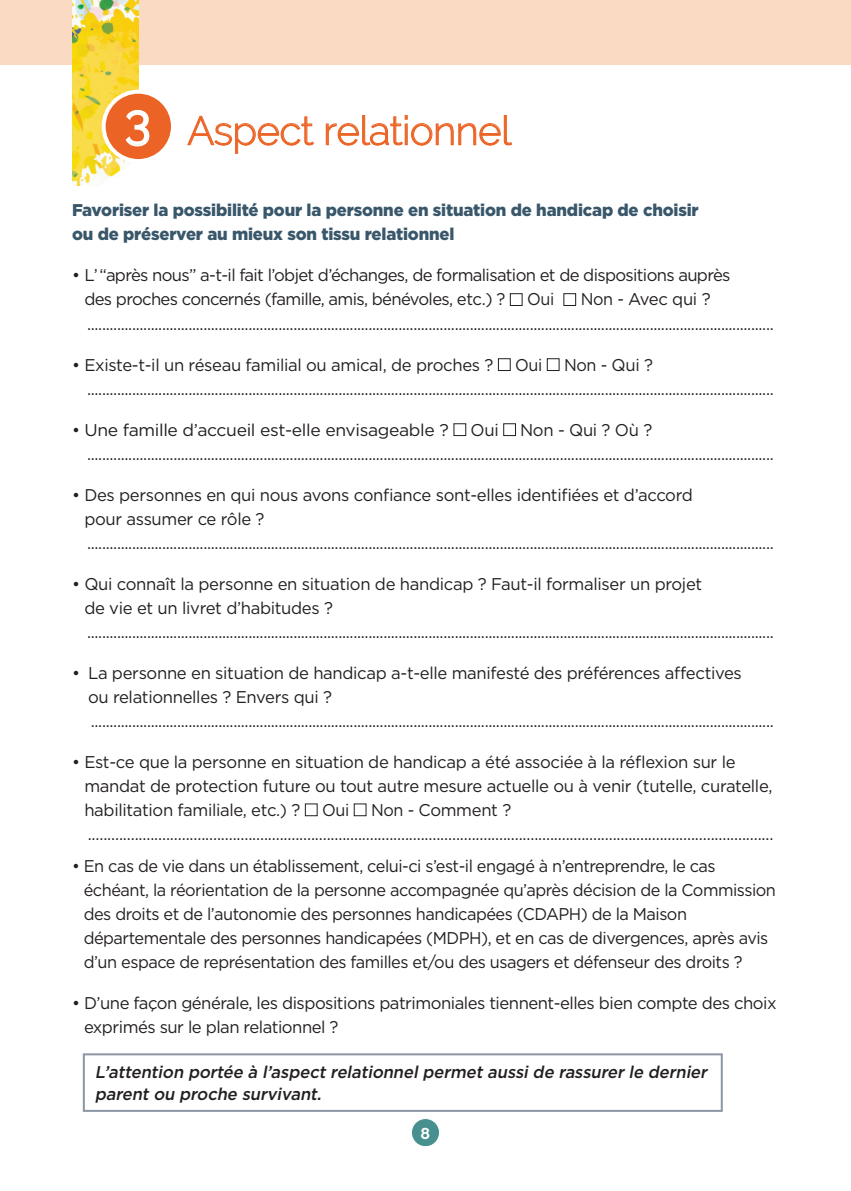
<style>
.page{position:relative;width:851px;height:1191px;background:#fff}
.page>*{position:absolute;margin:0;border:0;box-sizing:border-box;transform-origin:0 0}
.t1{font:300 40px "Raleway";letter-spacing:-.01em;color:#ec6425}
.t2{font:17px/24px "Gotham";letter-spacing:-.03em;color:#231f20}
.t3{font:17px/24px "Gotham";letter-spacing:-.03em;color:#231f20;scale:.95 1}
.t4{font:17px/24px "Gotham";letter-spacing:-.03em;color:#231f20;scale:.96 1}
.t5{font:900 17px/24px "Gotham";letter-spacing:-.01em;color:#39576b}
.t6{font:italic 500 17px/22px "Gotham";color:#231f20}
.t7{font:700 16px "Raleway";color:#fff}
</style>
<div class="page">
<div style="left:0;top:0;width:850px;height:64px;background:#fbdac3"></div>
<svg style="left:187px;top:115px;width:127px;height:39px"></svg>
<svg style="left:325px;top:115px;width:187px;height:31px"></svg>
<img style="left:72px;top:0;width:66px;height:185px">
<div style="left:104px;top:92px;width:69px;height:69px;background:#ec6425;border-radius:50%"></div>
<div style="left:102px;top:90px;width:73px;height:73px;border:4px solid #fff;border-radius:50%"></div>
<svg style="left:125px;top:109px;width:25px;height:38px"></svg>
<div style="left:411px;top:1118px;width:28px;height:28px;background:#47908f;border-radius:50%"></div>
<div style="left:411px;top:1118px;width:28px;height:28px;border:1px solid #fff;border-radius:50%"></div>
<div style="left:509px;top:293px;width:13px;height:13px;border:1px solid #231f20"></div>
<div style="left:563px;top:293px;width:13px;height:13px;border:1px solid #231f20"></div>
<div style="left:498px;top:358px;width:12px;height:13px;border:1px solid #231f20"></div>
<div style="left:546px;top:358px;width:13px;height:13px;border:1px solid #231f20"></div>
<div style="left:453px;top:423px;width:13px;height:13px;border:1px solid #231f20"></div>
<div style="left:503px;top:423px;width:13px;height:13px;border:1px solid #231f20"></div>
<div style="left:305px;top:803px;width:12px;height:13px;border:1px solid #231f20"></div>
<div style="left:353px;top:803px;width:13px;height:13px;border:1px solid #231f20"></div>
<div style="left:83px;top:1053px;width:639px;height:58px;border:2px solid #8d96a4"></div>
<h1 class="t1" style="left:125px;top:107px;width:387px"><sup>3</sup> Aspect relationnel</h1>
<p class="t5" style="left:72px;top:198px;width:628px">Favoriser la possibilité pour la personne en situation de handicap de choisir ou de préserver au mieux son tissu relationnel</p>
<p class="t2" style="left:84px;top:263px;width:647px;text-indent:-12px">• L’ “après nous” a-t-il fait l’objet d’échanges, de formalisation et de dispositions auprès des proches concernés (famille, amis, bénévoles, etc.) ?</p>
<p class="t3" style="left:87px;top:287px;width:724px;text-indent:493px">Non - Avec qui ? .......................................................................................................................................................................................</p>
<p class="t2" style="left:72px;top:352px;width:423px">• Existe-t-il un réseau familial ou amical, de proches ?</p>
<p class="t3" style="left:515px;top:352px;width:30px">Oui</p>
<p class="t3" style="left:527px;top:287px;width:30px">Oui</p>
<p class="t3" style="left:87px;top:352px;width:724px;text-indent:477px">Non - Qui ? .......................................................................................................................................................................................</p>
<p class="t2" style="left:72px;top:417px;width:378px">• Une famille d’accueil est-elle envisageable ?</p>
<p class="t2" style="left:470px;top:417px;width:30px">Oui</p>
<p class="t2" style="left:87px;top:417px;width:688px;text-indent:433px">Non - Qui ? Où ? .......................................................................................................................................................................................</p>
<p class="t2" style="left:84px;top:482px;width:691px;text-indent:-12px">• Des personnes en qui nous avons confiance sont-elles identifiées et d’accord<br>pour assumer ce rôle ? .......................................................................................................................................................................................</p>
<p class="t2" style="left:84px;top:571px;width:691px;text-indent:-12px">• Qui connaît la personne en situation de handicap ? Faut-il formaliser un projet<br>de vie et un livret d’habitudes ? .......................................................................................................................................................................................</p>
<p class="t2" style="left:88px;top:660px;width:687px;text-indent:-16px">• La personne en situation de handicap a-t-elle manifesté des préférences affectives<br>ou relationnelles ? Envers qui ? ......................................................................................................................................................................................</p>
<p class="t2" style="left:84px;top:749px;width:689px;text-indent:-12px">• Est-ce que la personne en situation de handicap a été associée à la réflexion sur le mandat de protection future ou tout autre mesure actuelle ou à venir (tutelle, curatelle, habilitation familiale, etc.) ?</p>
<p class="t3" style="left:322px;top:797px;width:30px">Oui</p>
<p class="t3" style="left:88px;top:797px;width:723px;text-indent:283px">Non - Comment ? ...............................................................................................................................................................................</p>
<p class="t4" style="left:84px;top:853px;width:722px;text-indent:-12px">• En cas de vie dans un établissement, celui-ci s’est-il engagé à n’entreprendre, le cas échéant, la réorientation de la personne accompagnée qu’après décision de la Commission des droits et de l’autonomie des personnes handicapées (CDAPH) de la Maison départementale des personnes handicapées (MDPH), et en cas de divergences, après avis d’un espace de représentation des familles et/ou des usagers et défenseur des droits ?</p>
<p class="t2" style="left:84px;top:990px;width:694px;text-indent:-12px">• D’une façon générale, les dispositions patrimoniales tiennent-elles bien compte des choix exprimés sur le plan relationnel ?</p>
<p class="t6" style="left:95px;top:1060px;width:617px">L’attention portée à l’aspectrelationnelpermetausside rassurerle dernier parentou proche survivant.</p>
<p class="t7" style="left:420px;top:1124px;width:11px">8</p>
</div>
